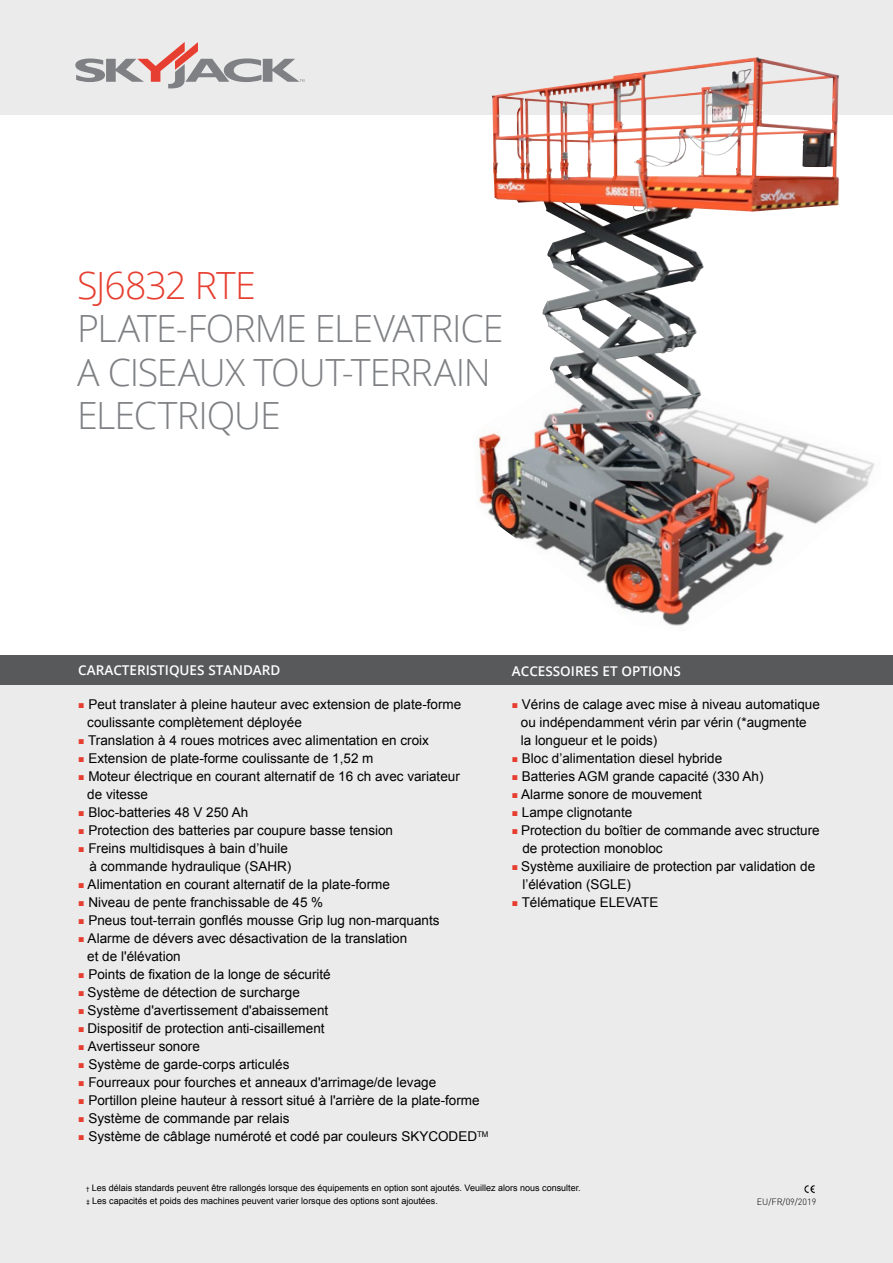
<style>
.page{position:relative;width:893px;height:1263px;background:#fff}
.page>*{position:absolute;margin:0;border:0;box-sizing:border-box;transform-origin:0 0}
.t1{font:300 37.5px/43.5px "Open Sans";letter-spacing:-.03em;color:#7e8083}
.t2{font:300 37.5px "Open Sans";letter-spacing:-.025em;color:#e63e30}
.t3{font:13.5px/18px "Arial";color:#000}
.t4{font:600 13.5px "Open Sans";color:#fff}
.t5{font:9px/13.5px "Arial";color:#000}
.t6{font:300 9px "DIN";color:#000}
.s1{font-size:10.5px;color:#e63e30}
.s2{font-size:6px}
</style>
<div class="page">
<div style="left:0;top:670px;width:893px;height:593px;background:#ebebec"></div>
<div style="left:0;top:0;width:893px;height:114px;background:#ebebec"></div>
<img style="left:474px;top:57px;width:408px;height:569px">
<svg style="left:75px;top:42px;width:229px;height:46px"></svg>
<div style="left:0;top:656px;width:893px;height:29px;background:#58595b"></div>
<svg style="left:804px;top:1185px;width:11px;height:8px"></svg>
<h1 class="t2" style="left:77px;top:259px;width:180px">SJ6832 RTE</h1>
<h1 class="t1" style="left:77px;top:306px;width:428px">PLATE-FORME ELEVATRICE<br>A CISEAUX TOUT-TERRAIN<br>ELECTRIQUE</h1>
<p class="t4" style="left:78px;top:661px;width:204px">CARACTERISTIQUES STANDARD</p>
<p class="t4" style="left:512px;top:662px;width:170px">ACCESSOIRES ET OPTIONS</p>
<p class="t3" style="left:87px;top:696px;width:376px;text-indent:-9px"><span class="s1">■</span> Peut translater à pleine hauteur avec extension de plate-forme coulissante complètement déployée</p>
<p class="t3" style="left:78px;top:732px;width:352px"><span class="s1">■</span> Translation à 4 roues motrices avec alimentation en croix</p>
<p class="t3" style="left:78px;top:750px;width:297px"><span class="s1">■</span> Extension de plate-forme coulissante de 1,52 m</p>
<p class="t3" style="left:87px;top:768px;width:374px;text-indent:-9px"><span class="s1">■</span> Moteur électrique en courant alternatif de 16 ch avec variateur de vitesse</p>
<p class="t3" style="left:78px;top:804px;width:171px"><span class="s1">■</span> Bloc-batteries 48 V 250 Ah</p>
<p class="t3" style="left:78px;top:822px;width:316px"><span class="s1">■</span> Protection des batteries par coupure basse tension</p>
<p class="t3" style="left:78px;top:840px;width:215px;text-align:right"><span class="s1">■</span> Freins multidisques à bain d’huile à commande hydraulique (SAHR)</p>
<p class="t3" style="left:78px;top:876px;width:313px"><span class="s1">■</span> Alimentation en courant alternatif de la plate-forme</p>
<p class="t3" style="left:78px;top:894px;width:246px"><span class="s1">■</span> Niveau de pente franchissable de 45 %</p>
<p class="t3" style="left:78px;top:912px;width:363px"><span class="s1">■</span> Pneus tout-terrain gonflés mousse Grip lug non-marquants</p>
<p class="t3" style="left:87px;top:930px;width:321px;text-indent:-9px"><span class="s1">■</span> Alarme de dévers avec désactivation de la translation et de l'élévation</p>
<p class="t3" style="left:78px;top:966px;width:254px"><span class="s1">■</span> Points de fixation de la longe de sécurité</p>
<p class="t3" style="left:78px;top:984px;width:223px"><span class="s1">■</span> Système de détection de surcharge</p>
<p class="t3" style="left:78px;top:1002px;width:252px"><span class="s1">■</span> Système d'avertissement d'abaissement</p>
<p class="t3" style="left:78px;top:1020px;width:248px"><span class="s1">■</span> Dispositif de protection anti-cisaillement</p>
<p class="t3" style="left:78px;top:1038px;width:123px"><span class="s1">■</span> Avertisseur sonore</p>
<p class="t3" style="left:78px;top:1056px;width:213px"><span class="s1">■</span> Système de garde-corps articulés</p>
<p class="t3" style="left:78px;top:1074px;width:359px"><span class="s1">■</span> Fourreaux pour fourches et anneaux d'arrimage/de levage</p>
<p class="t3" style="left:78px;top:1092px;width:403px"><span class="s1">■</span> Portillon pleine hauteur à ressort situé à l'arrière de la plate-forme</p>
<p class="t3" style="left:78px;top:1110px;width:213px"><span class="s1">■</span> Système de commande par relais</p>
<p class="t3" style="left:78px;top:1128px;width:412px"><span class="s1">■</span> Système de câblage numéroté et codé par couleurs SKYCODED<sup>TM</sup></p>
<p class="t3" style="left:521px;top:696px;width:300px;text-indent:-9px"><span class="s1">■</span> Vérins de calage avec mise à niveau automatique ou indépendamment vérin par vérin (*augmente la longueur et le poids)</p>
<p class="t3" style="left:512px;top:750px;width:212px"><span class="s1">■</span> Bloc d’alimentation diesel hybride</p>
<p class="t3" style="left:512px;top:768px;width:253px"><span class="s1">■</span> Batteries AGM grande capacité (330 Ah)</p>
<p class="t3" style="left:512px;top:786px;width:192px"><span class="s1">■</span> Alarme sonore de mouvement</p>
<p class="t3" style="left:512px;top:804px;width:122px"><span class="s1">■</span> Lampe clignotante</p>
<p class="t3" style="left:522px;top:822px;width:299px;text-indent:-11px"><span class="s1">■</span> Protection du boîtier de commande avec structure de protection monobloc</p>
<p class="t3" style="left:522px;top:858px;width:294px;text-indent:-11px"><span class="s1">■</span> Système auxiliaire de protection par validation de l’élévation (SGLE)</p>
<p class="t3" style="left:512px;top:894px;width:148px"><span class="s1">■</span> Télématique ELEVATE</p>
<p class="t5" style="left:86px;top:1181px;width:496px"><span class="s2">†</span> Les délais standards peuvent être rallongés lorsque des équipements en option sont ajoutés. Veuillez alors nous consulter. <span class="s2">‡</span> Les capacités et poids des machines peuvent varier lorsque des options sont ajoutées.</p>
<p class="t6" style="left:757px;top:1196px;width:61px">EU/FR/09/2019</p>
</div>
